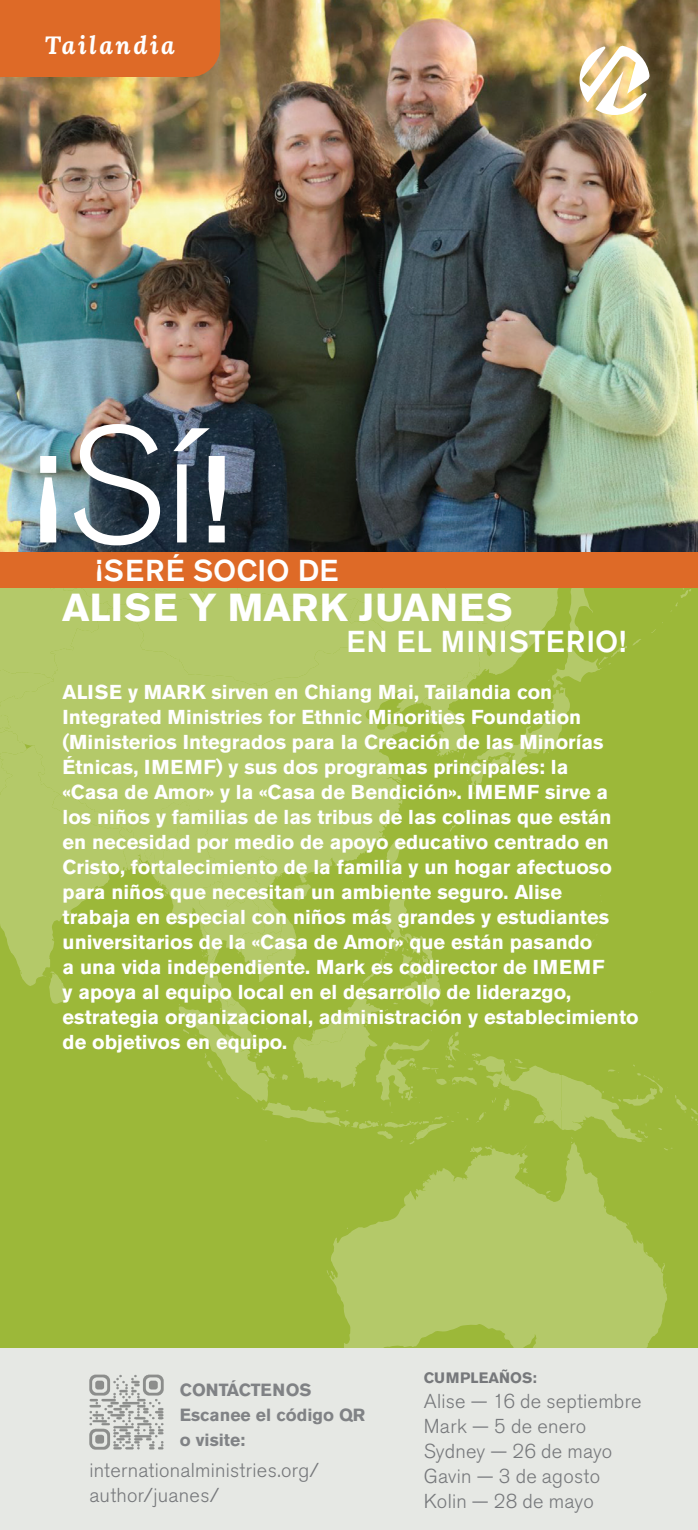
<style>
.page{position:relative;width:698px;height:1530px;background:#fff}
.page>*{position:absolute;margin:0;border:0;box-sizing:border-box;transform-origin:0 0}
.text_w_check_boxes{font:500 122.5px "Akzidenz Grotesk BE";color:#fff}
.text_w_check_boxes-2{font:700 38.75px "Akzidenz Grotesk BE";letter-spacing:.02em;color:#fff}
.text_w_check_boxes-3{font:500 30px "Akzidenz Grotesk BE";letter-spacing:.04em;color:#fff}
.text_w_check_boxes-4{font:500 30px "Akzidenz Grotesk BE";letter-spacing:.01em;color:#fff}
.t1{font:italic 700 25px "Lora";letter-spacing:.1em;color:#fff}
.text_w_check_boxes-5{font:700 20px/25px "Akzidenz Grotesk BE";color:#fff}
.text_w_check_boxes-6{font:300 20px/25px "Akzidenz Grotesk BE";letter-spacing:.01em;color:#76787b}
.text_w_check_boxes-7{font:700 17.5px/25px "Akzidenz Grotesk BE";color:#808285}
.text_w_check_boxes-8{font:700 15px "Akzidenz Grotesk BE";color:#76787b}
.s1{font-weight:300;font-size:163.5px}
</style>
<div class="page">
<div style="left:0;top:588px;width:697px;height:760px;background:#9cb839"></div>
<svg style="left:561px;top:1046px;width:137px;height:91px"></svg>
<svg style="left:198px;top:1046px;width:363px;height:95px"></svg>
<svg style="left:198px;top:1140px;width:68px;height:1px"></svg>
<svg style="left:326px;top:1137px;width:372px;height:211px;fill:#b4c969"></svg>
<svg style="left:0;top:588px;width:698px;height:458px"></svg>
<img style="left:0;top:0;width:698px;height:553px">
<div style="left:0;top:1348px;width:698px;height:182px;background:#e6e8e4"></div>
<img style="left:579px;top:46px;width:70px;height:69px">
<div style="left:0;top:0;width:220px;height:77px;background:#de6a27"></div>
<div style="left:0;top:553px;width:698px;height:35px;background:#de6a27"></div>
<img style="left:89px;top:1374px;width:75px;height:76px">
<p class="t1" style="left:45px;top:26px;width:131px">Tailandia</p>
<p class="text_w_check_boxes" style="left:35px;top:425px;width:196px">¡<span class="s1">Sí</span>!</p>
<p class="text_w_check_boxes-4" style="left:96px;top:553px;width:243px">¡SERÉ SOCIO DE</p>
<p class="text_w_check_boxes-2" style="left:62px;top:585px;width:452px">ALISE Y MARK JUANES</p>
<p class="text_w_check_boxes-3" style="left:346px;top:623px;width:281px">EN EL MINISTERIO!</p>
<p class="text_w_check_boxes-5" style="left:63px;top:679px;width:577px">ALISE y MARK sirven en Chiang Mai, Tailandia con Integrated Ministries for Ethnic Minorities Foundation (Ministerios Integrados para la Creación de las Minorías Étnicas, IMEMF) y sus dos programas principales: la<br>«Casa de Amor» y la «Casa de Bendición». IMEMF sirve a los niños y familias de las tribus de las colinas que están en necesidad por medio de apoyo educativo centrado en Cristo, fortalecimiento de la familia y un hogar afectuoso para niños que necesitan un ambiente seguro. Alise<br>trabaja en especial con niños más grandes y estudiantes universitarios de la «Casa de Amor» que están pasando<br>a una vida independiente. Mark es codirector de IMEMF<br>y apoya al equipo local en el desarrollo de liderazgo, estrategia organizacional, administración y establecimiento de objetivos en equipo.</p>
<p class="text_w_check_boxes-7" style="left:180px;top:1377px;width:187px">CONTÁCTENOS<br>Escanee el código QR</p>
<p class="text_w_check_boxes-7" style="left:180px;top:1427px;width:67px">o visite:</p>
<p class="text_w_check_boxes-6" style="left:89px;top:1458px;width:231px">internationalministries.org/ author/juanes/</p>
<p class="text_w_check_boxes-8" style="left:423px;top:1369px;width:115px">CUMPLEAÑOS:</p>
<p class="text_w_check_boxes-6" style="left:423px;top:1389px;width:219px">Alise — 16 de septiembre</p>
<p class="text_w_check_boxes-6" style="left:423px;top:1414px;width:164px">Mark — 5 de enero</p>
<p class="text_w_check_boxes-6" style="left:423px;top:1439px;width:190px">Sydney — 26 de mayo</p>
<p class="text_w_check_boxes-6" style="left:423px;top:1464px;width:178px">Gavin — 3 de agosto</p>
<p class="text_w_check_boxes-6" style="left:423px;top:1489px;width:171px">Kolin — 28 de mayo</p>
</div>
